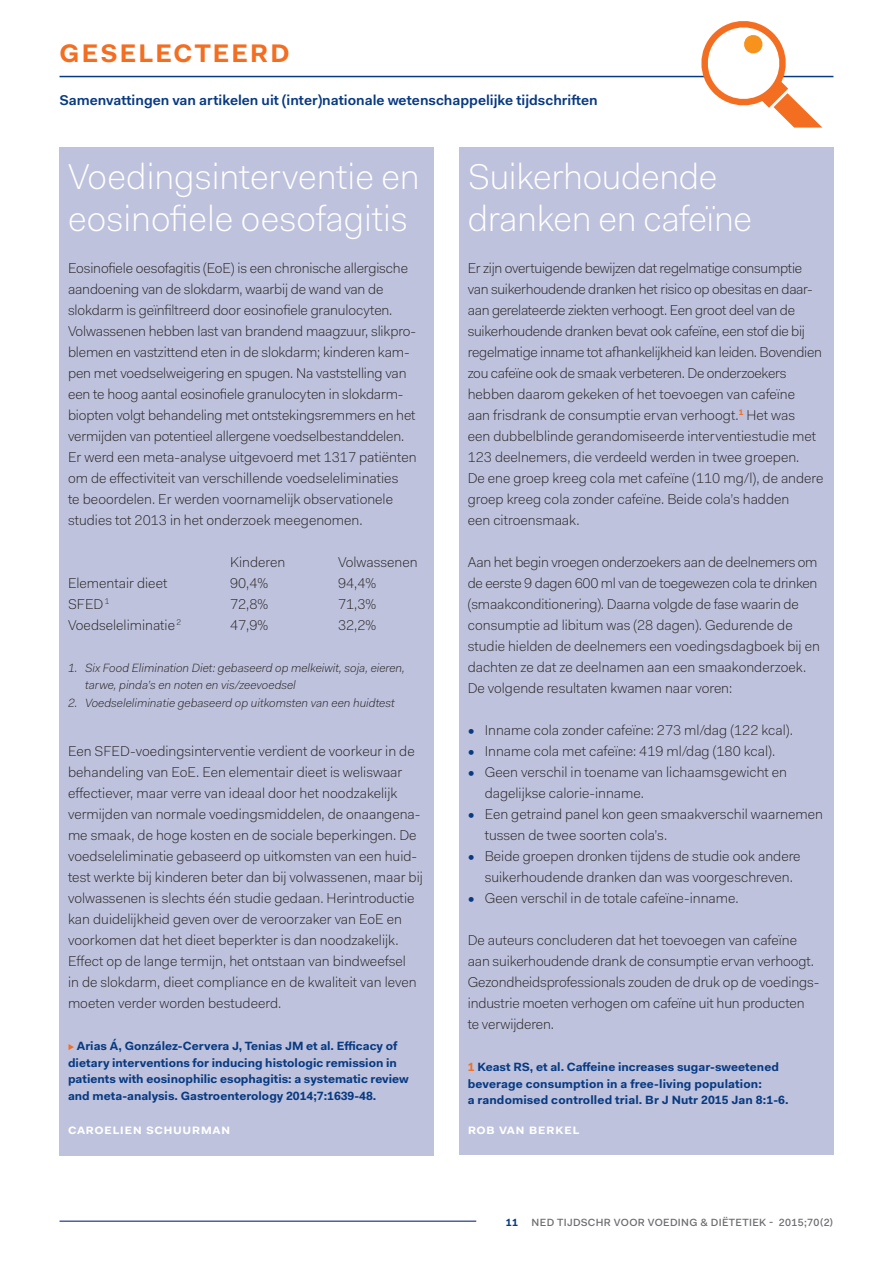
<style>
.page{position:relative;width:893px;height:1263px;background:#fff}
.page>*{position:absolute;margin:0;border:0;box-sizing:border-box;transform-origin:0 0}
.t1{font:300 36px/42px "Fakt Pro";letter-spacing:-.01em;color:#fff}
.t2{font:700 25.5px "Fakt Pro";color:#f36e21}
.t3{font:300 14.25px/21px "Fakt Pro";color:#231f20}
.t4{font:600 14.25px "Fakt Pro";color:#083a82}
.t5{font:600 14.25px "Fakt Pro";letter-spacing:.03em;color:#fff}
.t6{font:700 12px/16.5px "Fakt Pro";color:#083a82}
.t7{font:italic 300 12px/16.5px "Fakt Pro";color:#231f20}
.t8{font:500 10.5px "Fakt Pro";letter-spacing:.03em;color:#6c6d70}
.t9{font:700 10.5px "Fakt Pro";color:#083a82}
.s1{color:#f36e21}
.s2{color:#083a82}
</style>
<div class="page">
<hr style="left:60px;top:76px;width:773px;height:1px;background:#083a82">
<svg style="left:692px;top:21px;width:130px;height:107px"></svg>
<div style="left:60px;top:147px;width:374px;height:1008px;background:#bec2dc"></div>
<div style="left:459px;top:147px;width:374px;height:1007px;background:#bec2dc"></div>
<hr style="left:60px;top:1220px;width:416px;height:2px;background:#4e619d">
<h2 class="t2" style="left:60px;top:36px;width:232px">GESELECTEERD</h2>
<p class="t4" style="left:60px;top:91px;width:540px">Samenvattingen van artikelen uit (inter)nationale wetenschappelijke tijdschriften</p>
<h1 class="t1" style="left:68px;top:155px;width:353px">Voedingsinterventie en eosinofiele oesofagitis</h1>
<p class="t3" style="left:68px;top:258px;width:350px">Eosinofiele oesofagitis (EoE) is een chronische allergische aandoening van de slokdarm, waarbij de wand van de slokdarm is geïnfiltreerd door eosinofiele granulocyten.<br>Volwassenen hebben last van brandend maagzuur, slikpro&shy;blemen en vastzittend eten in de slokdarm; kinderen kam&shy;pen met voedselweigering en spugen. Na vaststelling van een te hoog aantal eosinofiele granulocyten in slokdarm&shy;biopten volgt behandeling met ontstekingsremmers en het vermijden van potentieel allergene voedselbestanddelen.<br>Er werd een meta-analyse uitgevoerd met 1317 patiënten om de effectiviteit van verschillende voedseleliminaties<br>te beoordelen. Er werden voornamelijk observationele studies tot 2013 in het onderzoek meegenomen.</p>
<p class="t3" style="left:230px;top:552px;width:57px">Kinderen</p>
<p class="t3" style="left:338px;top:552px;width:81px">Volwassenen</p>
<p class="t3" style="left:68px;top:573px;width:101px">Elementair dieet</p>
<p class="t3" style="left:230px;top:573px;width:40px">90,4%</p>
<p class="t3" style="left:338px;top:573px;width:40px">94,4%</p>
<p class="t3" style="left:68px;top:594px;width:43px">SFED <sup>1</sup></p>
<p class="t3" style="left:230px;top:594px;width:40px">72,8%</p>
<p class="t3" style="left:338px;top:594px;width:40px">71,3%</p>
<p class="t3" style="left:68px;top:615px;width:115px">Voedseleliminatie <sup>2</sup></p>
<p class="t3" style="left:230px;top:615px;width:40px">47,9%</p>
<p class="t3" style="left:338px;top:615px;width:40px">32,2%</p>
<p class="t7" style="left:85px;top:660px;width:321px;text-indent:-17px">1. Six Food Elimination Diet: gebaseerd op melkeiwit, soja, eieren, tarwe, pinda’s en noten en vis/zeevoedsel</p>
<p class="t7" style="left:68px;top:694px;width:328px">2. Voedseleliminatie gebaseerd op uitkomsten van een huidtest</p>
<p class="t3" style="left:68px;top:741px;width:356px">Een SFED-voedingsinterventie verdient de voorkeur in de behandeling van EoE. Een elementair dieet is weliswaar effectiever, maar verre van ideaal door het noodzakelijk vermijden van normale voedingsmiddelen, de onaangena&shy;me smaak, de hoge kosten en de sociale beperkingen. De voedseleliminatie gebaseerd op uitkomsten van een huid&shy;test werkte bij kinderen beter dan bij volwassenen, maar bij volwassenen is slechts één studie gedaan. Herintroductie kan duidelijkheid geven over de veroorzaker van EoE en voorkomen dat het dieet beperkter is dan noodzakelijk.<br>Effect op de lange termijn, het ontstaan van bindweefsel<br>in de slokdarm, dieet compliance en de kwaliteit van leven moeten verder worden bestudeerd.</p>
<p class="t6" style="left:68px;top:1038px;width:342px"><span class="s1">▶</span> Arias Á, González-Cervera J, Tenias JM et al. Efficacy of dietary interventions for inducing histologic remission in patients with eosinophilic esophagitis: a systematic review and meta-analysis. Gastroenterology 2014;7:1639-48.</p>
<p class="t5" style="left:68px;top:1120px;width:164px">caroelien schuurman</p>
<h1 class="t1" style="left:468px;top:155px;width:286px">Suikerhoudende dranken en cafeïne</h1>
<p class="t3" style="left:468px;top:258px;width:357px">Er zijn overtuigende bewijzen dat regelmatige consumptie van suikerhoudende dranken het risico op obesitas en daar&shy;aan gerelateerde ziekten verhoogt. Een groot deel van de suikerhoudende dranken bevat ook cafeïne, een stof die bij regelmatige inname tot afhankelijkheid kan leiden. Bovendien zou cafeïne ook de smaak verbeteren. De onderzoekers hebben daarom gekeken of het toevoegen van cafeïne<br>aan frisdrank de consumptie ervan verhoogt.<sup>1</sup> Het was<br>een dubbelblinde gerandomiseerde interventiestudie met 123 deelnemers, die verdeeld werden in twee groepen.<br>De ene groep kreeg cola met cafeïne (110 mg/l), de andere groep kreeg cola zonder cafeïne. Beide cola’s hadden<br>een citroensmaak.</p>
<p class="t3" style="left:468px;top:552px;width:354px">Aan het begin vroegen onderzoekers aan de deelnemers om de eerste 9 dagen 600 ml van de toegewezen cola te drinken (smaakconditionering). Daarna volgde de fase waarin de consumptie ad libitum was (28 dagen). Gedurende de studie hielden de deelnemers een voedingsdagboek bij en dachten ze dat ze deelnamen aan een smaakonderzoek.<br>De volgende resultaten kwamen naar voren:</p>
<p class="t3" style="left:468px;top:720px;width:327px"><span class="s2">•</span> Inname cola zonder cafeïne: 273 ml/dag (122 kcal).</p>
<p class="t3" style="left:468px;top:741px;width:309px"><span class="s2">•</span> Inname cola met cafeïne: 419 ml/dag (180 kcal).</p>
<p class="t3" style="left:485px;top:762px;width:304px;text-indent:-17px"><span class="s2">•</span> Geen verschil in toename van lichaamsgewicht en dagelijkse calorie-inname.</p>
<p class="t3" style="left:485px;top:804px;width:340px;text-indent:-17px"><span class="s2">•</span> Een getraind panel kon geen smaakverschil waarnemen tussen de twee soorten cola’s.</p>
<p class="t3" style="left:485px;top:846px;width:317px;text-indent:-17px"><span class="s2">•</span> Beide groepen dronken tijdens de studie ook andere suikerhoudende dranken dan was voorgeschreven.</p>
<p class="t3" style="left:468px;top:888px;width:272px"><span class="s2">•</span> Geen verschil in de totale cafeïne-inname.</p>
<p class="t3" style="left:468px;top:930px;width:353px">De auteurs concluderen dat het toevoegen van cafeïne aan suikerhoudende drank de consumptie ervan verhoogt.<br>Gezondheidsprofessionals zouden de druk op de voedings&shy;industrie moeten verhogen om cafeïne uit hun producten te verwijderen.</p>
<p class="t6" style="left:468px;top:1059px;width:322px"><span class="s1">1</span> Keast RS, et al. Caffeine increases sugar-sweetened beverage consumption in a free-living population:<br>a randomised controlled trial. Br J Nutr 2015 Jan 8:1-6.</p>
<p class="t5" style="left:468px;top:1120px;width:113px">rob van berkel</p>
<p class="t9" style="left:506px;top:1215px;width:14px">11</p>
<p class="t8" style="left:532px;top:1215px;width:303px">NED TIJDSCHR VOOR VOEDING &amp; DIËTETIEK - 2015;70(2)</p>
</div>
